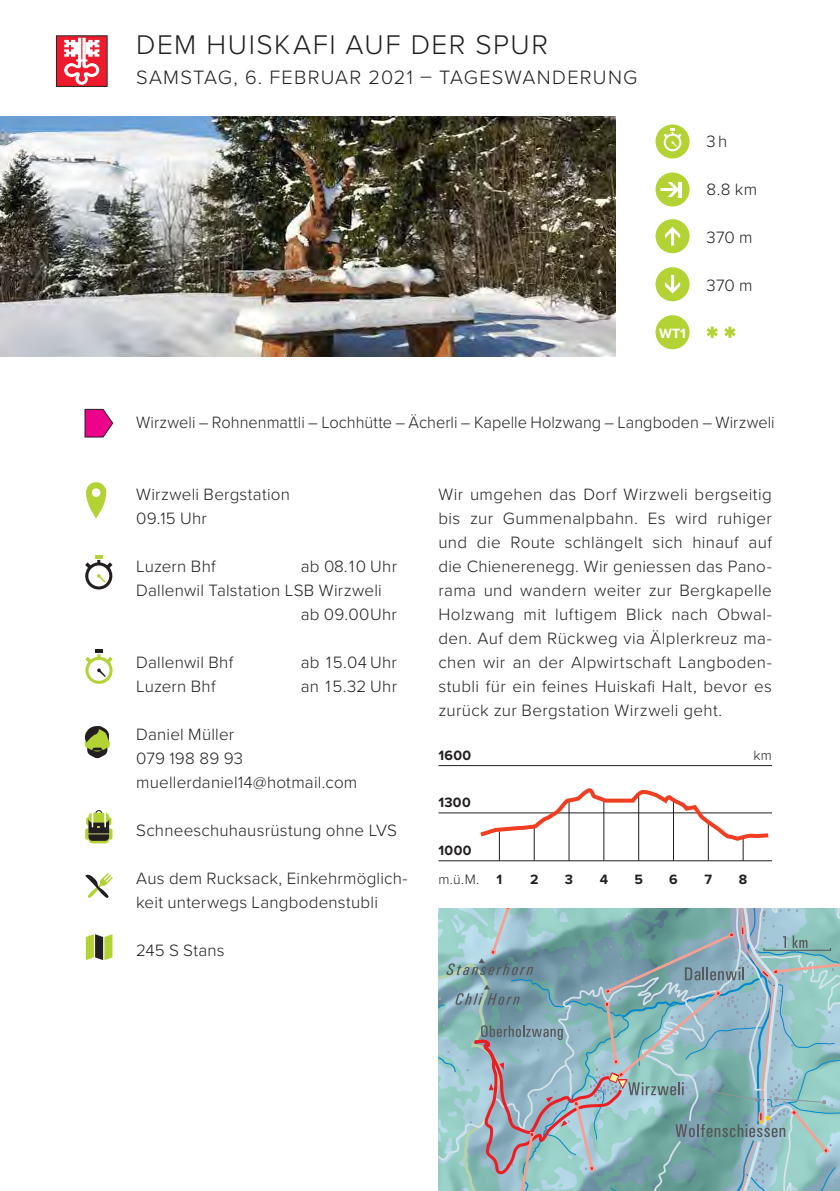
<style>
.page{position:relative;width:840px;height:1191px;background:#fff}
.page>*{position:absolute;margin:0;border:0;box-sizing:border-box;transform-origin:0 0}
.t1{font:300 28px "Proxima Nova";letter-spacing:.055em;color:#231f20}
.t2{font:300 20px "Proxima Nova";letter-spacing:.06em;color:#231f20}
.t3{font:300 17px/24px "Proxima Nova";letter-spacing:.01em;color:#231f20}
.t4{font:300 17px "Proxima Nova";letter-spacing:.01em;color:#231f20;scale:.96 1}
.t5{font:700 14px "Proxima Nova";letter-spacing:.025em;color:#231f20}
.t6{font:300 14px "Proxima Nova";color:#231f20}
.t7{font:700 14px "Proxima Nova";color:#fff}
.s1{font-weight:700}
</style>
<div class="page">
<div style="left:655px;top:315px;width:34px;height:34px;background:#b3d234;border-radius:50%"></div>
<div style="left:655px;top:172px;width:34px;height:34px;background:#b3d234;border-radius:50%"></div>
<svg style="left:660px;top:182px;width:18px;height:15px"></svg>
<hr style="left:678px;top:182px;width:3px;height:15px;background:#fff">
<div style="left:655px;top:219px;width:34px;height:34px;background:#b3d234;border-radius:50%"></div>
<svg style="left:665px;top:227px;width:14px;height:18px"></svg>
<div style="left:655px;top:267px;width:34px;height:34px;background:#b3d234;border-radius:50%"></div>
<svg style="left:665px;top:275px;width:14px;height:18px"></svg>
<div style="left:655px;top:124px;width:34px;height:34px;background:#b3d234;border-radius:50%"></div>
<svg style="left:663px;top:129px;width:18px;height:22px"></svg>
<svg style="left:86px;top:482px;width:20px;height:36px"></svg>
<img style="left:0;top:116px;width:614px;height:240px">
<svg style="left:85px;top:810px;width:27px;height:33px"></svg>
<svg style="left:85px;top:555px;width:27px;height:34px"></svg>
<svg style="left:85px;top:649px;width:28px;height:35px"></svg>
<svg style="left:85px;top:873px;width:28px;height:25px"></svg>
<svg style="left:86px;top:934px;width:26px;height:26px"></svg>
<svg style="left:84px;top:409px;width:29px;height:28px"></svg>
<div style="left:57px;top:36px;width:50px;height:50px;background:#ee1b2c"></div>
<svg style="left:64px;top:38px;width:35px;height:47px"></svg>
<div style="left:56px;top:35px;width:52px;height:52px;border:1px solid #231f20"></div>
<svg style="left:85px;top:726px;width:25px;height:32px"></svg>
<svg style="left:706px;top:327px;width:11px;height:11px"></svg>
<svg style="left:724px;top:327px;width:11px;height:11px"></svg>
<svg style="left:438px;top:908px;width:401px;height:283px;background:#8eb4b8"></svg>
<hr style="left:438px;top:765px;width:333px;height:1px;background:#231f20">
<hr style="left:438px;top:812px;width:333px;height:1px;background:#231f20">
<hr style="left:438px;top:860px;width:333px;height:1px;background:#231f20">
<svg style="left:475px;top:788px;width:297px;height:72px"></svg>
<h1 class="t1" style="left:136px;top:24px;width:413px">DEM HUISKAFI AUF DER SPUR</h1>
<p class="t2" style="left:136px;top:62px;width:502px">SAMSTAG, 6. FEBRUAR 2021 – TAGESWANDERUNG</p>
<p class="t7" style="left:659px;top:323px;width:28px">WT1</p>
<p class="t3" style="left:706px;top:128px;width:22px">3 h</p>
<p class="t3" style="left:706px;top:176px;width:52px">8.8 km</p>
<p class="t3" style="left:706px;top:224px;width:47px">370 m</p>
<p class="t3" style="left:706px;top:272px;width:47px">370 m</p>
<p class="t4" style="left:136px;top:410px;width:666px">Wirzweli – Rohnenmattli – Lochhütte – Ächerli – Kapelle Holzwang – Langboden – Wirzweli</p>
<p class="t3" style="left:136px;top:481px;width:155px">Wirzweli Bergstation<br>09.15 Uhr</p>
<p class="t3" style="left:136px;top:553px;width:81px">Luzern Bhf</p>
<p class="t3" style="left:300px;top:553px;width:98px">ab 08. 10 Uhr</p>
<p class="t3" style="left:136px;top:577px;width:247px">Dallenwil Talstation LSB Wirzweli</p>
<p class="t3" style="left:300px;top:601px;width:98px">ab 09.00Uhr</p>
<p class="t3" style="left:136px;top:649px;width:98px">Dallenwil Bhf</p>
<p class="t3" style="left:300px;top:649px;width:98px">ab 15.04 Uhr</p>
<p class="t3" style="left:136px;top:673px;width:81px">Luzern Bhf</p>
<p class="t3" style="left:300px;top:673px;width:98px">an 15.32 Uhr</p>
<p class="t3" style="left:136px;top:721px;width:222px">Daniel Müller<br>079 198 89 93 muellerdaniel14@hotmail.com</p>
<p class="t3" style="left:136px;top:817px;width:262px">Schneeschuhausrüstung ohne LVS</p>
<p class="t3" style="left:136px;top:866px;width:273px">Aus dem Rucksack, Einkehrmöglich&shy;keit unterwegs Langbodenstubli</p>
<p class="t3" style="left:136px;top:938px;width:90px">245 S Stans</p>
<p class="t3" style="left:438px;top:482px;width:335px;text-align:justify">Wir umgehen das Dorf Wirzweli bergseitig bis zur Gummenalpbahn. Es wird ruhiger und die Route schlängelt sich hinauf auf die Chienerenegg. Wir geniessen das Pano&shy;rama und wandern weiter zur Bergkapelle Holzwang mit luftigem Blick nach Obwal&shy;den. Auf dem Rückweg via Älplerkreuz ma&shy;chen wir an der Alpwirtschaft Langboden&shy;stubli für ein feines Huiskafi Halt, bevor es zurück zur Bergstation Wirzweli geht.</p>
<p class="t5" style="left:438px;top:744px;width:34px">1600</p>
<p class="t6" style="left:753px;top:744px;width:20px">km</p>
<p class="t5" style="left:438px;top:792px;width:34px">1300</p>
<p class="t5" style="left:438px;top:840px;width:34px">1000</p>
<p class="t6" style="left:438px;top:869px;width:65px">m.ü.M. <span class="s1">1</span></p>
<p class="t5" style="left:529px;top:869px;width:10px">2</p>
<p class="t5" style="left:564px;top:869px;width:10px">3</p>
<p class="t5" style="left:599px;top:869px;width:10px">4</p>
<p class="t5" style="left:634px;top:869px;width:10px">5</p>
<p class="t5" style="left:669px;top:869px;width:10px">6</p>
<p class="t5" style="left:704px;top:869px;width:9px">7</p>
<p class="t5" style="left:738px;top:869px;width:10px">8</p>
</div>
